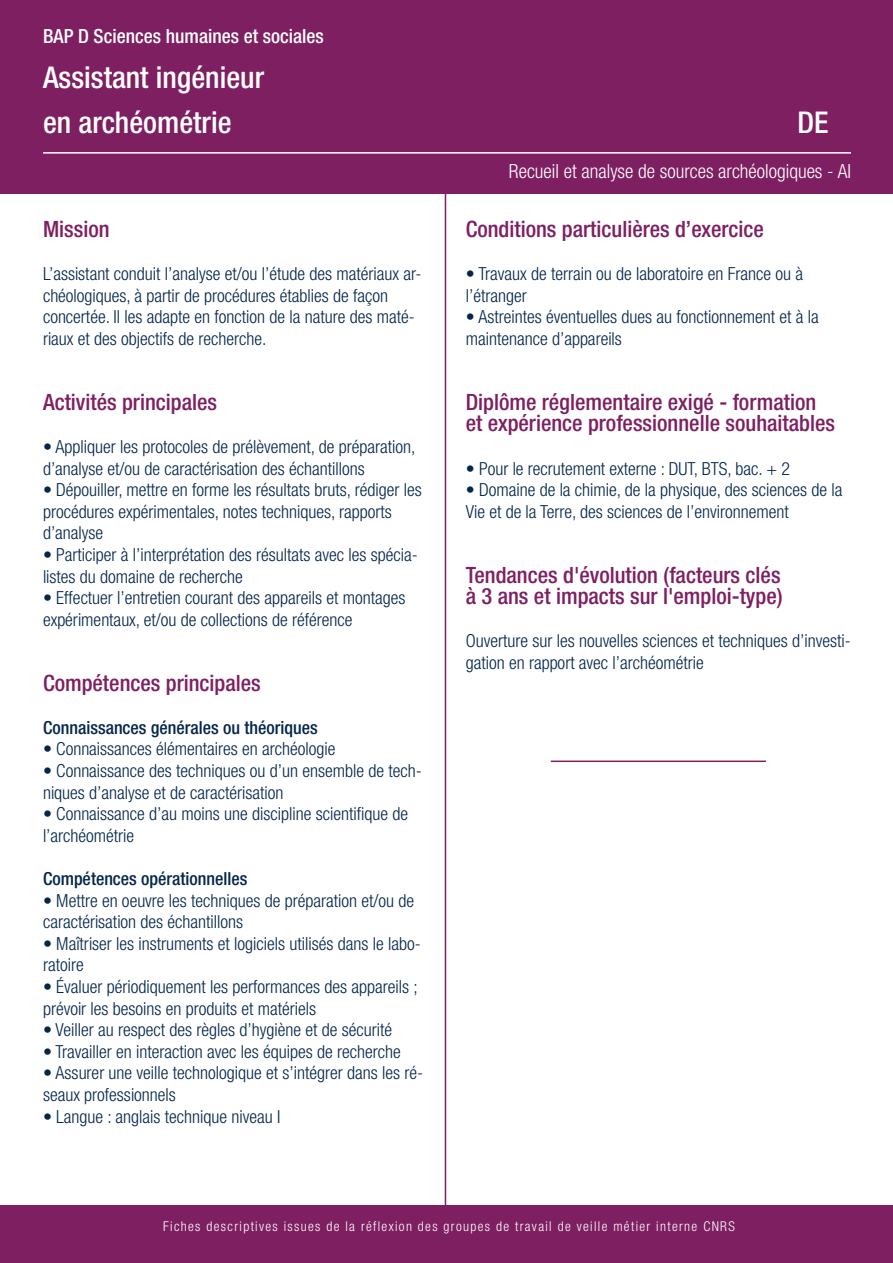
<style>
.page{position:relative;width:893px;height:1263px;background:#fff}
.page>*{position:absolute;margin:0;border:0;box-sizing:border-box;transform-origin:0 0}
.t1{font:500 condensed 30px/45px "Helvetica Neue LT Std";color:#fff}
.t2{font:500 condensed 22.5px/21.6px "Helvetica Neue LT Std";color:#7e1f62}
.t3{font:300 condensed 19.5px "Helvetica Neue LT Std";color:#fff}
.t4{font:500 condensed 19.5px "Helvetica Neue LT Std";color:#fff}
.t5{font:300 condensed 18px/21.6px "Helvetica Neue LT Std";color:#04264b}
.t6{font:500 condensed 18px "Helvetica Neue LT Std";color:#04264b}
.t7{font:300 condensed 13.5px "Helvetica Neue LT Std";letter-spacing:.1em;color:#fff}
</style>
<div class="page">
<hr style="left:445px;top:0;width:1px;height:1209px;background:#7e1f62">
<div style="left:0;top:0;width:893px;height:194px;background:#7e1f62"></div>
<hr style="left:43px;top:152px;width:808px;height:2px;background:#fff">
<hr style="left:551px;top:760px;width:215px;height:2px;background:#7e1f62">
<div style="left:0;top:1205px;width:893px;height:58px;background:#7e1f62"></div>
<p class="t4" style="left:43px;top:29px;width:282px">BAP D Sciences humaines et sociales</p>
<h1 class="t1" style="left:43px;top:57px;width:223px">Assistant ingénieur en archéométrie</h1>
<p class="t2" style="left:43px;top:220px;width:68px">Mission</p>
<p class="t5" style="left:43px;top:264px;width:380px">L’assistant conduit l’analyse et/ou l’étude des matériaux ar&shy;chéologiques, à partir de procédures établies de façon concertée. Il les adapte en fonction de la nature des maté&shy;riaux et des objectifs de recherche.</p>
<p class="t2" style="left:43px;top:393px;width:176px">Activités principales</p>
<p class="t5" style="left:43px;top:437px;width:374px">• Appliquer les protocoles de prélèvement, de préparation, d’analyse et/ou de caractérisation des échantillons</p>
<p class="t5" style="left:43px;top:480px;width:380px">• Dépouiller, mettre en forme les résultats bruts, rédiger les procédures expérimentales, notes techniques, rapports d’analyse</p>
<p class="t5" style="left:43px;top:545px;width:376px">• Participer à l’interprétation des résultats avec les spécia&shy;listes du domaine de recherche</p>
<p class="t5" style="left:43px;top:588px;width:364px">• Effectuer l’entretien courant des appareils et montages expérimentaux, et/ou de collections de référence</p>
<p class="t2" style="left:43px;top:674px;width:219px">Compétences principales</p>
<p class="t6" style="left:43px;top:721px;width:276px">Connaissances générales ou théoriques</p>
<p class="t5" style="left:43px;top:740px;width:294px">• Connaissances élémentaires en archéologie</p>
<p class="t5" style="left:43px;top:761px;width:380px">• Connaissance des techniques ou d’un ensemble de tech&shy;niques d’analyse et de caractérisation</p>
<p class="t5" style="left:43px;top:804px;width:366px">• Connaissance d’au moins une discipline scientifique de l’archéométrie</p>
<p class="t6" style="left:43px;top:872px;width:206px">Compétences opérationnelles</p>
<p class="t5" style="left:43px;top:891px;width:373px">• Mettre en oeuvre les techniques de préparation et/ou de caractérisation des échantillons</p>
<p class="t5" style="left:43px;top:934px;width:379px">• Maîtriser les instruments et logiciels utilisés dans le labo&shy;ratoire</p>
<p class="t5" style="left:43px;top:977px;width:376px">• Évaluer périodiquement les performances des appareils ; prévoir les besoins en produits et matériels</p>
<p class="t5" style="left:43px;top:1020px;width:351px">• Veiller au respect des règles d’hygiène et de sécurité</p>
<p class="t5" style="left:43px;top:1042px;width:359px">• Travailler en interaction avec les équipes de recherche</p>
<p class="t5" style="left:43px;top:1064px;width:381px">• Assurer une veille technologique et s’intégrer dans les ré&shy;seaux professionnels</p>
<p class="t5" style="left:43px;top:1107px;width:239px">• Langue : anglais technique niveau I</p>
<h1 class="t1" style="left:797px;top:103px;width:33px">DE</h1>
<p class="t3" style="left:509px;top:164px;width:344px">Recueil et analyse de sources archéologiques - AI</p>
<p class="t2" style="left:466px;top:220px;width:300px">Conditions particulières d’exercice</p>
<p class="t5" style="left:466px;top:264px;width:339px">• Travaux de terrain ou de laboratoire en France ou à l’étranger</p>
<p class="t5" style="left:466px;top:308px;width:355px">• Astreintes éventuelles dues au fonctionnement et à la maintenance d’appareils</p>
<p class="t2" style="left:466px;top:393px;width:371px">Diplôme réglementaire exigé - formation et expérience professionnelle souhaitables</p>
<p class="t5" style="left:466px;top:459px;width:326px">• Pour le recrutement externe : DUT, BTS, bac. + 2</p>
<p class="t5" style="left:466px;top:480px;width:378px">• Domaine de la chimie, de la physique, des sciences de la<br>Vie et de la Terre, des sciences de l’environnement</p>
<p class="t2" style="left:466px;top:566px;width:318px">Tendances d'évolution (facteurs clés à 3 ans et impacts sur l'emploi-type)</p>
<p class="t5" style="left:466px;top:632px;width:387px">Ouverture sur les nouvelles sciences et techniques d’investi&shy;gation en rapport avec l’archéométrie</p>
<p class="t7" style="left:163px;top:1221px;width:573px">Fiches descriptives issues de la réflexion des groupes de travail de veille métier interne CNRS</p>
</div>
